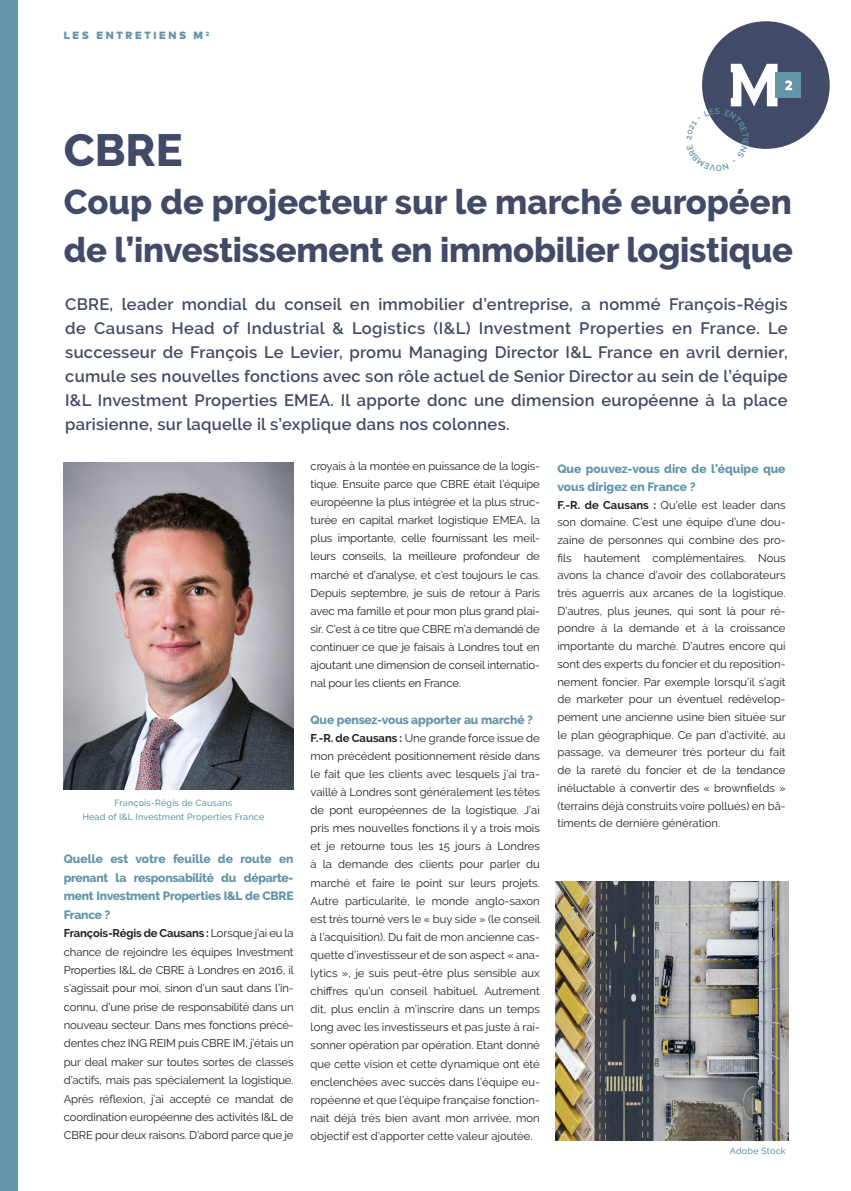
<style>
.page{position:relative;width:851px;height:1191px;background:#fff}
.page>*{position:absolute;margin:0;border:0;box-sizing:border-box;transform-origin:0 0}
.t1{font:800 45px "Raleway";color:#414a67}
.t2{font:800 34.5px/48px "Raleway";letter-spacing:-.01em;color:#414a67}
.t3{font:600 16.5px/24px "Raleway";letter-spacing:.015em;color:#414a67;text-align:justify}
.Réponse_bleue{font:800 12px/18.6px "Raleway";letter-spacing:-.01em;color:#6295a8;text-align:justify}
.Réponses{font:11.25px/18.1px "Raleway";letter-spacing:-.005em;color:#231f20;text-align:justify}
.t4{font:900 10.5px "Mark Pro";letter-spacing:.25em;color:#6295a8}
.t5{font:500 9px "Raleway";letter-spacing:.02em;color:#6295a8}
.s1{font-weight:700}
</style>
<div class="page">
<div style="left:0;top:0;width:17px;height:1191px;background:#6295a8"></div>
<div style="left:702px;top:21px;width:127px;height:128px;background:#414a67;border-radius:50%"></div>
<div style="left:775px;top:72px;width:25px;height:26px;background:#6295a8"></div>
<svg style="left:785px;top:80px;width:7px;height:10px"></svg>
<img style="left:64px;top:463px;width:229px;height:326px">
<img style="left:556px;top:881px;width:232px;height:259px">
<svg style="left:702px;top:64px;width:75px;height:85px"></svg>
<p class="t4" style="left:64px;top:27px;width:147px">LES ENTRETIENS M <sup>2</sup></p>
<p class="t1" style="left:64px;top:124px;width:120px">CBRE</p>
<p class="t2" style="left:64px;top:178px;width:730px">Coup de projecteur sur le marché européen de l’investissement en immobilier logistique</p>
<p class="t3" style="left:65px;top:292px;width:724px">CBRE, leader mondial du conseil en immobilier d’entreprise, a nommé François-Régis de Causans Head of Industrial &amp; Logistics (I&amp;L) Investment Properties en France. Le successeur de François Le Levier, promu Managing Director I&amp;L France en avril dernier, cumule ses nouvelles fonctions avec son rôle actuel de Senior Director au sein de l’équipe I&amp;L Investment Properties EMEA. Il apporte donc une dimension européenne à la place parisienne, sur laquelle il s’explique dans nos colonnes.</p>
<p class="t5" style="left:114px;top:798px;width:119px">François-Régis de Causans</p>
<p class="t5" style="left:82px;top:811px;width:183px">Head of I&amp;L Investment Properties France</p>
<p class="Réponse_bleue" style="left:64px;top:849px;width:231px">Quelle est votre feuille de route en prenant la responsabilité du départe&shy;ment Investment Properties I&amp;L de CBRE France ?</p>
<p class="Réponses" style="left:64px;top:924px;width:231px"><span class="s1">François-Régis de Causans :</span> Lorsque j’ai eu la chance de rejoindre les équipes Investment Properties I&amp;L de CBRE à Londres en 2016, il s’agissait pour moi, sinon d’un saut dans l’in&shy;connu, d’une prise de responsabilité dans un nouveau secteur. Dans mes fonctions précé&shy;dentes chez ING REIM puis CBRE IM, j’étais un pur deal maker sur toutes sortes de classes d’actifs, mais pas spécialement la logistique.<br>Après réflexion, j’ai accepté ce mandat de coordination européenne des activités I&amp;L de CBRE pour deux raisons. D’abord parce que je</p>
<p class="Réponses" style="left:310px;top:457px;width:231px">croyais à la montée en puissance de la logis&shy;tique. Ensuite parce que CBRE était l’équipe européenne la plus intégrée et la plus struc&shy;turée en capital market logistique EMEA, la plus importante, celle fournissant les meil&shy;leurs conseils, la meilleure profondeur de marché et d’analyse, et c’est toujours le cas.<br>Depuis septembre, je suis de retour à Paris avec ma famille et pour mon plus grand plai&shy;sir. C’est à ce titre que CBRE m’a demandé de continuer ce que je faisais à Londres tout en ajoutant une dimension de conseil internatio&shy;nal pour les clients en France.</p>
<p class="Réponse_bleue" style="left:310px;top:710px;width:224px">Que pensez-vous apporter au marché ?</p>
<p class="Réponses" style="left:310px;top:728px;width:231px"><span class="s1">F.-R. de Causans :</span> Une grande force issue de mon précédent positionnement réside dans le fait que les clients avec lesquels j’ai tra&shy;vaillé à Londres sont généralement les têtes de pont européennes de la logistique. J’ai pris mes nouvelles fonctions il y a trois mois et je retourne tous les 15 jours à Londres à la demande des clients pour parler du marché et faire le point sur leurs projets.</p>
<p class="Réponses" style="left:310px;top:891px;width:231px">Autre particularité, le monde anglo-saxon est très tourné vers le « buy side » (le conseil à l’acquisition). Du fait de mon ancienne cas&shy;quette d’investisseur et de son aspect « ana&shy;lytics », je suis peut-être plus sensible aux chiffres qu’un conseil habituel. Autrement dit, plus enclin à m’inscrire dans un temps long avec les investisseurs et pas juste à rai&shy;sonner opération par opération. Etant donné que cette vision et cette dynamique ont été enclenchées avec succès dans l’équipe eu&shy;ropéenne et que l’équipe française fonction&shy;nait déjà très bien avant mon arrivée, mon objectif est d’apporter cette valeur ajoutée.</p>
<p class="Réponse_bleue" style="left:557px;top:459px;width:230px;line-height:18px">Que pouvez-vous dire de l’équipe que vous dirigez en France ?</p>
<p class="Réponses" style="left:557px;top:495px;width:230px;line-height:17.7px"><span class="s1">F.-R. de Causans :</span> Qu’elle est leader dans son domaine. C’est une équipe d’une dou&shy;zaine de personnes qui combine des pro&shy;fils hautement complémentaires. Nous avons la chance d’avoir des collaborateurs très aguerris aux arcanes de la logistique.<br>D’autres, plus jeunes, qui sont là pour ré&shy;pondre à la demande et à la croissance importante du marché. D’autres encore qui sont des experts du foncier et du reposition&shy;nement foncier. Par exemple lorsqu’il s’agit de marketer pour un éventuel redévelop&shy;pement une ancienne usine bien située sur le plan géographique. Ce pan d’activité, au passage, va demeurer très porteur du fait de la rareté du foncier et de la tendance inéluctable à convertir des « brownfields » (terrains déjà construits voire pollués) en bâ&shy;timents de dernière génération.</p>
<p class="t5" style="left:729px;top:1145px;width:57px">Adobe Stock</p>
</div>
